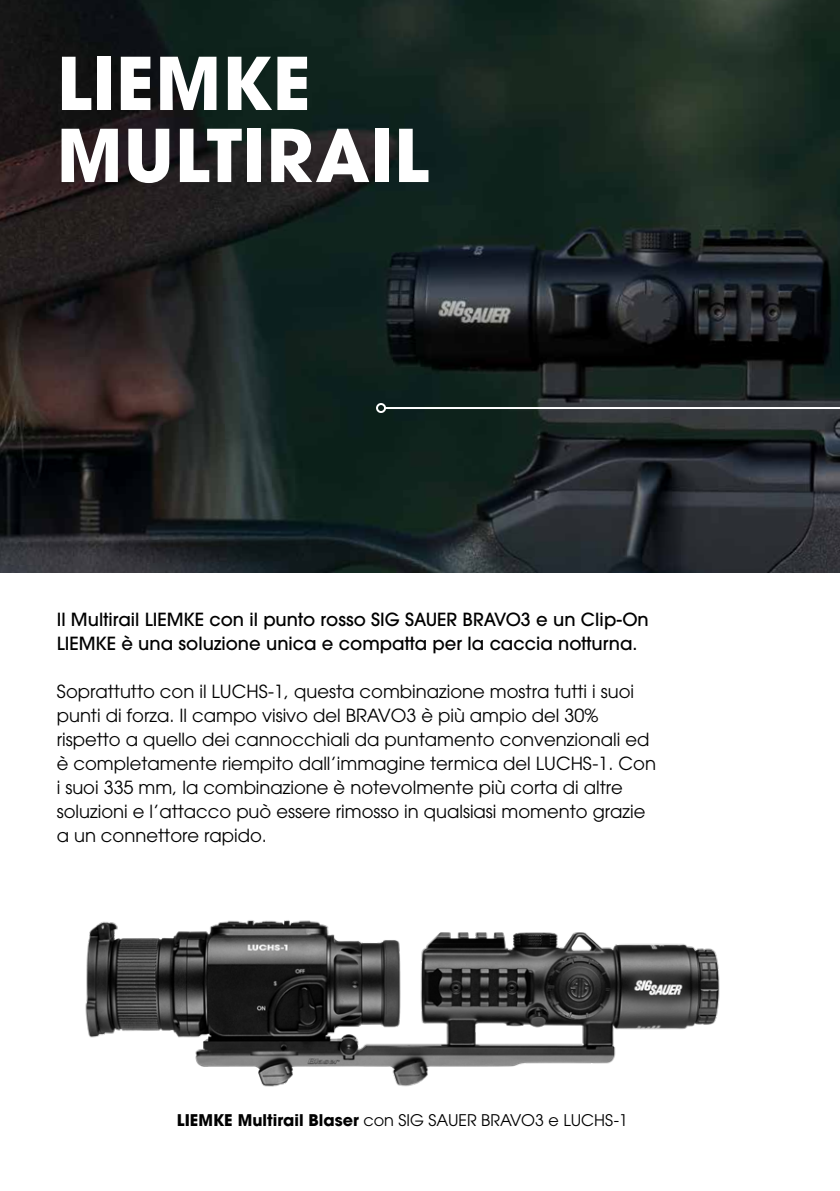
<style>
.page{position:relative;width:840px;height:1191px;background:#fff}
.page>*{position:absolute;margin:0;border:0;box-sizing:border-box;transform-origin:0 0}
.t1{font:700 72px/72px "ITC Avant Garde Pro";letter-spacing:.01em;color:#fff}
.t2{font:18px/24px "ITC Avant Garde Pro";color:#000}
.t3{font:500 18px/24px "ITC Avant Garde Pro";color:#000}
.t4{font:16px "ITC Avant Garde Pro";color:#000}
.s1{font-weight:700}
</style>
<div class="page">
<img style="left:0;top:0;width:839px;height:573px">
<img style="left:85px;top:920px;width:635px;height:167px">
<hr style="left:385px;top:407px;width:454px;height:2px;background:#fff">
<div style="left:376px;top:403px;width:10px;height:10px;border:2px solid #fff;border-radius:50%"></div>
<h1 class="t1" style="left:57px;top:47px;width:373px">LIEMKE<br>MULTIRAIL</h1>
<p class="t3" style="left:57px;top:607px;width:593px">Il Multirail LIEMKE con il punto rosso SIG SAUER BRAVO3 e un Clip-On<br>LIEMKE è una soluzione unica e compatta per la caccia notturna.</p>
<p class="t2" style="left:57px;top:679px;width:600px">Soprattutto con il LUCHS-1, questa combinazione mostra tutti i suoi punti di forza. Il campo visivo del BRAVO3 è più ampio del 30% rispetto a quello dei cannocchiali da puntamento convenzionali ed è completamente riempito dall’immagine termica del LUCHS-1. Con i suoi 335 mm, la combinazione è notevolmente più corta di altre soluzioni e l’attacco può essere rimosso in qualsiasi momento grazie a un connettore rapido.</p>
<p class="t4" style="left:177px;top:1110px;width:452px"><span class="s1">LIEMKE Multirail Blaser</span> con SIG SAUER BRAVO3 e LUCHS-1</p>
</div>
